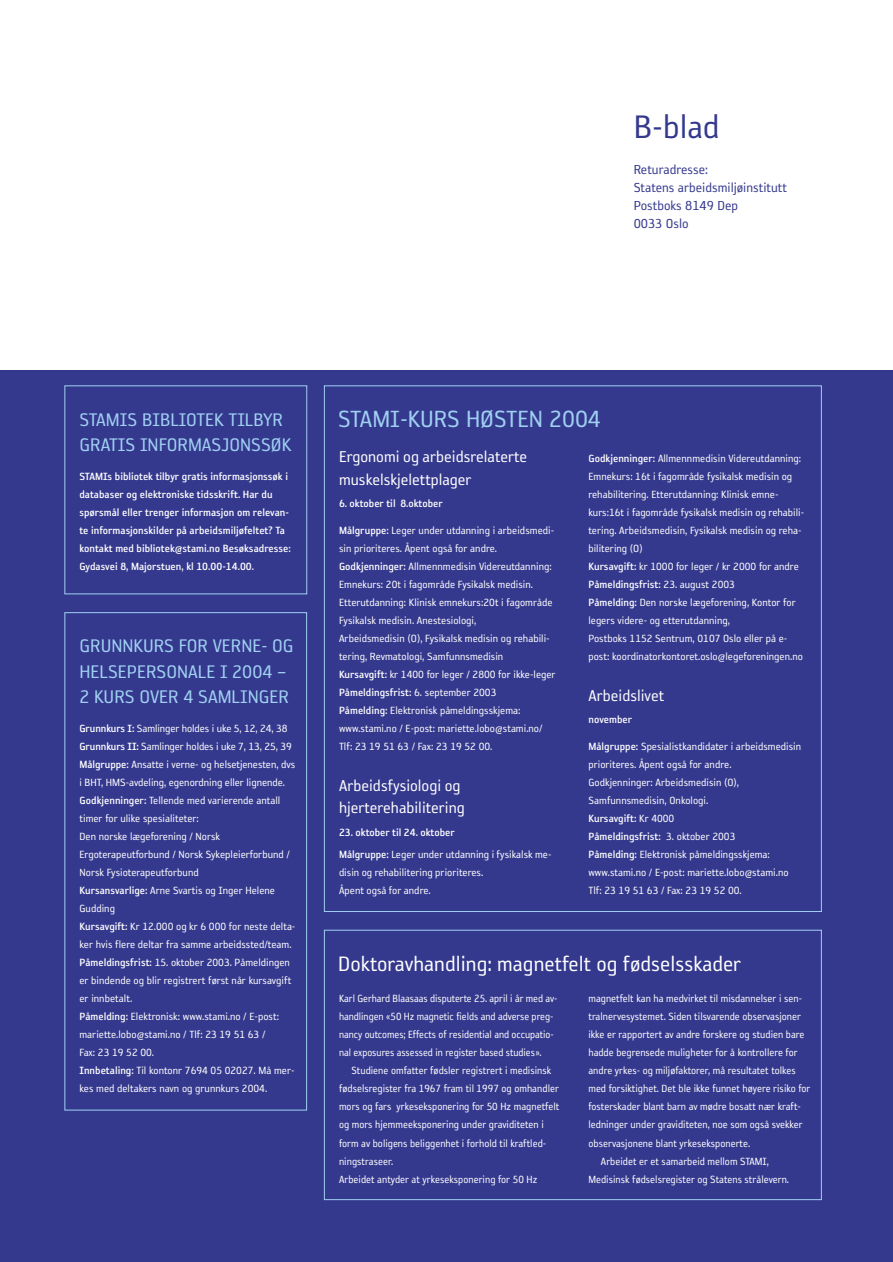
<style>
.page{position:relative;width:893px;height:1262px;background:#fff}
.page>*{position:absolute;margin:0;border:0;box-sizing:border-box;transform-origin:0 0}
.t1{font:37.5px "Reykjavik One A Gauge";color:#35398e}
.t2{font:27px "Reykjavik One A Gauge";color:#9fd0f1}
.t3{font:24px "Reykjavik One A Gauge";color:#fff}
.t4{font:21px/25.2px "Reykjavik One A Gauge";color:#9fd0f1}
.t5{font:18px/22.5px "Reykjavik One A Gauge";color:#fff}
.t6{font:15px/18px "Reykjavik One A Gauge";color:#35398e}
.t7{font:12px/18px "Reykjavik One A Gauge";color:#fff}
.t8{font:12px/18px "Reykjavik One B Gauge";color:#fff}
.t9{font:12px/18px "Reykjavik One A Gauge";color:#fff;scale:.95 1}
.s1{font-family:"Reykjavik One B Gauge"}
.s2{font-family:"Reykjavik One A Gauge"}
</style>
<div class="page">
<div style="left:0;top:370px;width:892px;height:891px;background:#35398e"></div>
<div style="left:64px;top:385px;width:243px;height:209px;border:1px solid #9fd0f1"></div>
<div style="left:64px;top:612px;width:243px;height:498px;border:1px solid #9fd0f1"></div>
<div style="left:324px;top:929px;width:497px;height:271px;border:1px solid #9fd0f1"></div>
<h1 class="t1" style="left:633px;top:103px;width:87px">B-blad</h1>
<p class="t6" style="left:633px;top:160px;width:155px">Returadresse:<br>Statens arbeidsmiljøinstitutt<br>Postboks 8149 Dep<br>0033 Oslo</p>
<h3 class="t4" style="left:79px;top:406px;width:213px">STAMIS BIBLIOTEK TILBYR<br>GRATIS INFORMASJONSSØK</h3>
<p class="t8" style="left:79px;top:467px;width:213px">STAMIs bibliotek tilbyr gratis informasjonssøk i databaser og elektroniske tidsskrift. Har du spørsmål eller trenger informasjon om relevan&shy;te informasjonskilder på arbeidsmiljøfeltet? Ta kontakt med bibliotek@stami.no Besøksadresse:<br>Gydasvei 8, Majorstuen, kl 10.00-14.00.</p>
<h3 class="t4" style="left:79px;top:632px;width:216px">GRUNNKURS FOR VERNE- OG<br>HELSEPERSONALE I 2004 –<br>2 KURS OVER 4 SAMLINGER</h3>
<p class="t7" style="left:79px;top:719px;width:217px"><span class="s1">Grunnkurs I:</span> Samlinger holdes i uke 5, 12, 24, 38<br><span class="s1">Grunnkurs II:</span> Samlinger holdes i uke 7, 13, 25, 39<br><span class="s1">Målgruppe:</span> Ansatte i verne- og helsetjenesten, dvs i BHT, HMS-avdeling, egenordning eller lignende.<br><span class="s1">Godkjenninger:</span> Tellende med varierende antall timer for ulike spesialiteter:<br>Den norske lægeforening / Norsk Ergoterapeutforbund / Norsk Sykepleierforbund / Norsk Fysioterapeutforbund<br><span class="s1">Kursansvarlige:</span> Arne Svartis og Inger Helene Gudding<br><span class="s1">Kursavgift:</span> Kr 12.000 og kr 6 000 for neste delta&shy;ker hvis flere deltar fra samme arbeidssted/team.<br><span class="s1">Påmeldingsfrist:</span> 15. oktober 2003. Påmeldingen er bindende og blir registrert først når kursavgift er innbetalt.<br><span class="s1">Påmelding:</span> Elektronisk: www.stami.no / E-post: mariette.lobo@stami.no / Tlf: 23 19 51 63 /<br>Fax: 23 19 52 00.<br><span class="s1">Innbetaling:</span> Til kontonr 7694 05 02027. Må mer&shy;kes med deltakers navn og grunnkurs 2004.</p>
<h2 class="t2" style="left:338px;top:401px;width:264px">STAMI-KURS HØSTEN 2004</h2>
<h3 class="t5" style="left:339px;top:445px;width:190px">Ergonomi og arbeidsrelaterte muskelskjelettplager</h3>
<p class="t8" style="left:339px;top:494px;width:105px">6. oktober til 8.oktober</p>
<p class="t7" style="left:339px;top:521px;width:218px"><span class="s1">Målgruppe:</span> Leger under utdanning i arbeidsmedi&shy;sin prioriteres. Åpent også for andre.<br><span class="s1">Godkjenninger:</span> Allmennmedisin Videreutdanning:<br>Emnekurs: 20t i fagområde Fysikalsk medisin.<br>Etterutdanning: Klinisk emnekurs:20t i fagområde Fysikalsk medisin. Anestesiologi,<br>Arbeidsmedisin (O), Fysikalsk medisin og rehabili&shy;tering, Revmatologi, Samfunnsmedisin<br><span class="s1">Kursavgift:</span> kr 1400 for leger / 2800 for ikke-leger</p>
<p class="t8" style="left:339px;top:683px;width:159px">Påmeldingsfrist: <span class="s2">6. september 2003</span></p>
<p class="t7" style="left:339px;top:701px;width:205px"><span class="s1">Påmelding:</span> Elektronisk påmeldingsskjema: www.stami.no / E-post: mariette.lobo@stami.no/<br>Tlf: 23 19 51 63 / Fax: 23 19 52 00.</p>
<h3 class="t5" style="left:339px;top:773px;width:127px">Arbeidsfysiologi og hjerterehabilitering</h3>
<p class="t8" style="left:339px;top:822px;width:117px">23. oktober til 24. oktober</p>
<p class="t7" style="left:339px;top:845px;width:214px"><span class="s1">Målgruppe:</span> Leger under utdanning i fysikalsk me&shy;disin og rehabilitering prioriteres.<br>Åpent også for andre.</p>
<p class="t7" style="left:588px;top:449px;width:217px"><span class="s1">Godkjenninger:</span> Allmennmedisin Videreutdanning:<br>Emnekurs: 16t i fagområde fysikalsk medisin og rehabilitering. Etterutdanning: Klinisk emne&shy;kurs:16t i fagområde fysikalsk medisin og rehabili&shy;tering. Arbeidsmedisin, Fysikalsk medisin og reha&shy;bilitering (O)<br><span class="s1">Kursavgift:</span> kr 1000 for leger / kr 2000 for andre</p>
<p class="t8" style="left:588px;top:575px;width:148px">Påmeldingsfrist: <span class="s2">23. august 2003</span></p>
<p class="t7" style="left:588px;top:593px;width:216px"><span class="s1">Påmelding:</span> Den norske lægeforening, Kontor for legers videre- og etterutdanning,<br>Postboks 1152 Sentrum, 0107 Oslo eller på e&shy;post: koordinatorkontoret.oslo@legeforeningen.no</p>
<h3 class="t5" style="left:588px;top:683px;width:77px">Arbeidslivet</h3>
<p class="t8" style="left:588px;top:710px;width:45px">november</p>
<p class="t7" style="left:588px;top:737px;width:214px"><span class="s1">Målgruppe:</span> Spesialistkandidater i arbeidsmedisin prioriteres. Åpent også for andre.<br>Godkjenninger: Arbeidsmedisin (O), Samfunnsmedisin, Onkologi.</p>
<p class="t8" style="left:588px;top:809px;width:148px">Kursavgift: <span class="s2">Kr 4000<br></span>Påmeldingsfrist: <span class="s2">3. oktober 2003</span></p>
<p class="t7" style="left:588px;top:845px;width:202px"><span class="s1">Påmelding:</span> Elektronisk påmeldingsskjema: www.stami.no / E-post: mariette.lobo@stami.no<br>Tlf: 23 19 51 63 / Fax: 23 19 52 00.</p>
<h3 class="t3" style="left:338px;top:949px;width:404px">Doktoravhandling: magnetfelt og fødselsskader</h3>
<p class="t9" style="left:339px;top:989px;width:231px">Karl Gerhard Blaasaas disputerte 25. april i år med av&shy;handlingen «50 Hz magnetic fields and adverse preg&shy;nancy outcomes; Effects of residential and occupatio&shy;nal exposures assessed in register based studies».</p>
<p class="t7" style="left:339px;top:1061px;width:222px;text-indent:12px">Studiene omfatter fødsler registrert i medisinsk fødselsregister fra 1967 fram til 1997 og omhandler mors og fars yrkeseksponering for 50 Hz magnetfelt og mors hjemmeeksponering under graviditeten i form av boligens beliggenhet i forhold til kraftled&shy;ningstraseer.<br>Arbeidet antyder at yrkeseksponering for 50 Hz</p>
<p class="t7" style="left:588px;top:989px;width:215px">magnetfelt kan ha medvirket til misdannelser i sen-</p>
<p class="t7" style="left:588px;top:1007px;width:214px">tralnervesystemet. Siden tilsvarende observasjoner</p>
<p class="t7" style="left:588px;top:1025px;width:218px">ikke er rapportert av andre forskere og studien bare</p>
<p class="t7" style="left:588px;top:1043px;width:211px">hadde begrensede muligheter for å kontrollere for</p>
<p class="t7" style="left:588px;top:1061px;width:209px">andre yrkes- og miljøfaktorer, må resultatet tolkes</p>
<p class="t7" style="left:588px;top:1079px;width:223px">med forsiktighet. Det ble ikke funnet høyere risiko for</p>
<p class="t7" style="left:588px;top:1097px;width:214px">fosterskader blant barn av mødre bosatt nær kraft-</p>
<p class="t7" style="left:588px;top:1115px;width:216px">ledninger under graviditeten, noe som også svekker</p>
<p class="t7" style="left:588px;top:1133px;width:163px">observasjonene blant yrkeseksponerte.</p>
<p class="t7" style="left:601px;top:1151px;width:169px">Arbeidet er et samarbeid mellom STAMI,</p>
<p class="t7" style="left:588px;top:1169px;width:202px">Medisinsk fødselsregister og Statens strålevern.</p>
</div>
